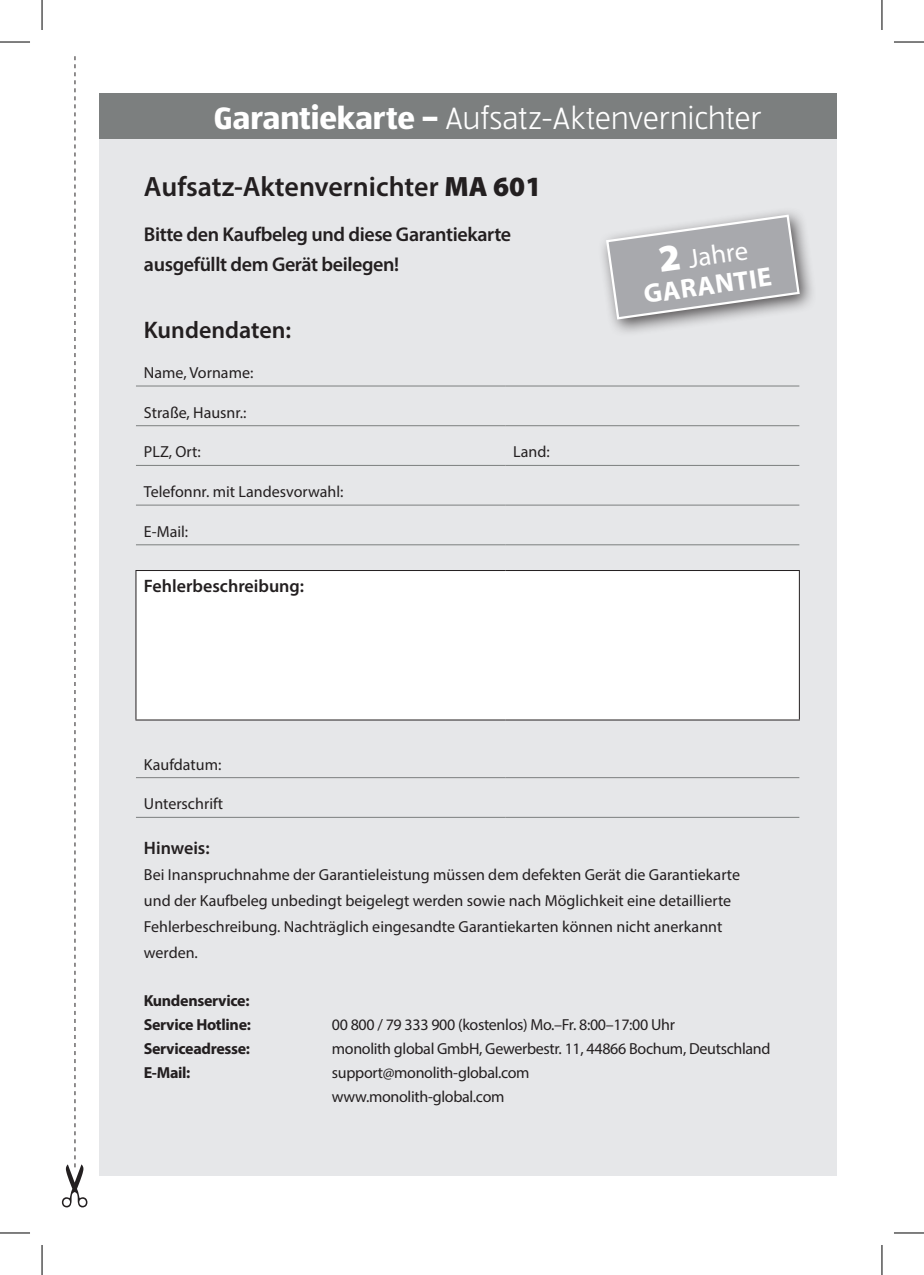
<style>
.page{position:relative;width:924px;height:1275px;background:#fff}
.page>*{position:absolute;margin:0;border:0;box-sizing:border-box;transform-origin:0 0}
.t1{font:300 32px "ALDISUEDOT";letter-spacing:-.005em;color:#fff}
.t2{font:600 28px "Myriad Pro";color:#231f20}
.t3{font:700 26.8px/29.2px "Myriad Pro";color:#fff;text-align:center}
.t4{font:600 24px "Myriad Pro";color:#231f20}
.t5{font:600 20px/30px "Myriad Pro";letter-spacing:-.02em;color:#231f20}
.t6{font:600 18px "Myriad Pro";color:#231f20}
.t7{font:16px/26px "Myriad Pro";color:#231f20}
.t8{font:16px/24px "Myriad Pro";letter-spacing:-.02em;color:#231f20}
.t9{font:700 16px/24px "Myriad Pro";letter-spacing:-.02em;color:#231f20}
.s1{font-weight:700}
.s2{font-weight:900}
.s3{font-weight:900;font-size:38px}
.s4{font-weight:400}
</style>
<div class="page">
<div style="left:99px;top:119px;width:737px;height:1056px;background:#e6e7e9"></div>
<div style="left:99px;top:93px;width:737px;height:45px;background:#7c7f7f"></div>
<div style="left:136px;top:570px;width:663px;height:150px;background:#fff"></div>
<hr style="left:135px;top:570px;width:370px;height:1px;background:#231f20">
<hr style="left:135px;top:571px;width:1px;height:148px;background:#231f20">
<hr style="left:505px;top:570px;width:294px;height:1px;background:#231f20">
<hr style="left:798px;top:571px;width:1px;height:148px;background:#231f20">
<hr style="left:135px;top:719px;width:370px;height:1px;background:#231f20">
<hr style="left:505px;top:719px;width:294px;height:1px;background:#231f20">
<hr style="left:136px;top:386px;width:369px;height:1px;background:#7c7f7f">
<hr style="left:505px;top:386px;width:294px;height:1px;background:#7c7f7f">
<hr style="left:136px;top:425px;width:369px;height:1px;background:#7c7f7f">
<hr style="left:136px;top:465px;width:369px;height:1px;background:#7c7f7f">
<hr style="left:136px;top:505px;width:369px;height:1px;background:#7c7f7f">
<hr style="left:505px;top:505px;width:294px;height:1px;background:#7c7f7f">
<hr style="left:505px;top:425px;width:294px;height:1px;background:#7c7f7f">
<hr style="left:505px;top:465px;width:294px;height:1px;background:#7c7f7f">
<hr style="left:136px;top:544px;width:369px;height:1px;background:#7c7f7f">
<hr style="left:505px;top:544px;width:294px;height:1px;background:#7c7f7f">
<hr style="left:136px;top:777px;width:369px;height:1px;background:#7c7f7f">
<hr style="left:505px;top:777px;width:294px;height:1px;background:#7c7f7f">
<hr style="left:136px;top:817px;width:369px;height:1px;background:#7c7f7f">
<hr style="left:505px;top:817px;width:294px;height:1px;background:#7c7f7f">
<div style="left:597px;top:206px;width:220px;height:131px;background:#231f20;opacity:.75"></div>
<svg style="left:604px;top:213px;width:196px;height:108px"></svg>
<svg style="left:62px;top:56px;width:25px;height:1151px"></svg>
<hr style="left:0;top:42px;width:30px;height:1px;background:#000">
<hr style="left:893px;top:42px;width:30px;height:1px;background:#000">
<hr style="left:0;top:1232px;width:30px;height:1px;background:#000">
<hr style="left:893px;top:1232px;width:30px;height:1px;background:#000">
<hr style="left:42px;top:0;width:1px;height:30px;background:#000">
<hr style="left:42px;top:1245px;width:1px;height:30px;background:#000">
<hr style="left:881px;top:0;width:1px;height:30px;background:#000">
<hr style="left:881px;top:1245px;width:1px;height:30px;background:#000">
<h1 class="t1" style="left:214px;top:98px;width:548px"><span class="s1">Garantiekarte –</span> Aufsatz-Aktenvernichter</h1>
<h2 class="t2" style="left:144px;top:169px;width:399px">Aufsatz-Aktenvernichter <span class="s2">MA 601</span></h2>
<p class="t5" style="left:144px;top:219px;width:368px">Bitte den Kaufbeleg und diese Garantiekarte ausgefüllt dem Gerät beilegen!</p>
<h3 class="t4" style="left:144px;top:315px;width:149px">Kundendaten:</h3>
<p class="t7" style="left:144px;top:359px;width:111px">Name, Vorname:</p>
<p class="t7" style="left:144px;top:399px;width:104px">Straße, Hausnr.:</p>
<p class="t7" style="left:144px;top:439px;width:58px">PLZ, Ort:</p>
<p class="t7" style="left:513px;top:439px;width:38px">Land:</p>
<p class="t7" style="left:144px;top:478px;width:201px">Telefonnr. mit Landesvorwahl:</p>
<p class="t7" style="left:144px;top:518px;width:46px">E-Mail:</p>
<p class="t6" style="left:144px;top:574px;width:162px">Fehlerbeschreibung:</p>
<h3 class="t3" style="left:637px;top:250px;width:130px;rotate:-8deg"><span class="s3">2</span> <span class="s4">Jahre<br></span>GARANTIE</h3>
<p class="t7" style="left:144px;top:751px;width:79px">Kaufdatum:</p>
<p class="t7" style="left:144px;top:790px;width:81px">Unterschrift</p>
<p class="t6" style="left:144px;top:836px;width:67px">Hinweis:</p>
<p class="t7" style="left:144px;top:861px;width:597px">Bei Inanspruchnahme der Garantieleistung müssen dem defekten Gerät die Garantiekarte und der Kaufbeleg unbedingt beigelegt werden sowie nach Möglichkeit eine detaillierte Fehlerbeschreibung. Nachträglich eingesandte Garantiekarten können nicht anerkannt werden.</p>
<p class="t9" style="left:144px;top:988px;width:109px">Kundenservice:<br>Service Hotline:</p>
<p class="t8" style="left:332px;top:1012px;width:344px">00 800 / 79 333 900 (kostenlos) Mo.–Fr. 8:00–17:00 Uhr</p>
<p class="t9" style="left:144px;top:1036px;width:108px">Serviceadresse:</p>
<p class="t8" style="left:332px;top:1036px;width:440px">monolith global GmbH, Gewerbestr. 11, 44866 Bochum, Deutschland</p>
<p class="t9" style="left:144px;top:1060px;width:48px">E-Mail:</p>
<p class="t8" style="left:332px;top:1060px;width:199px">support@monolith-global.com www.monolith-global.com</p>
</div>
